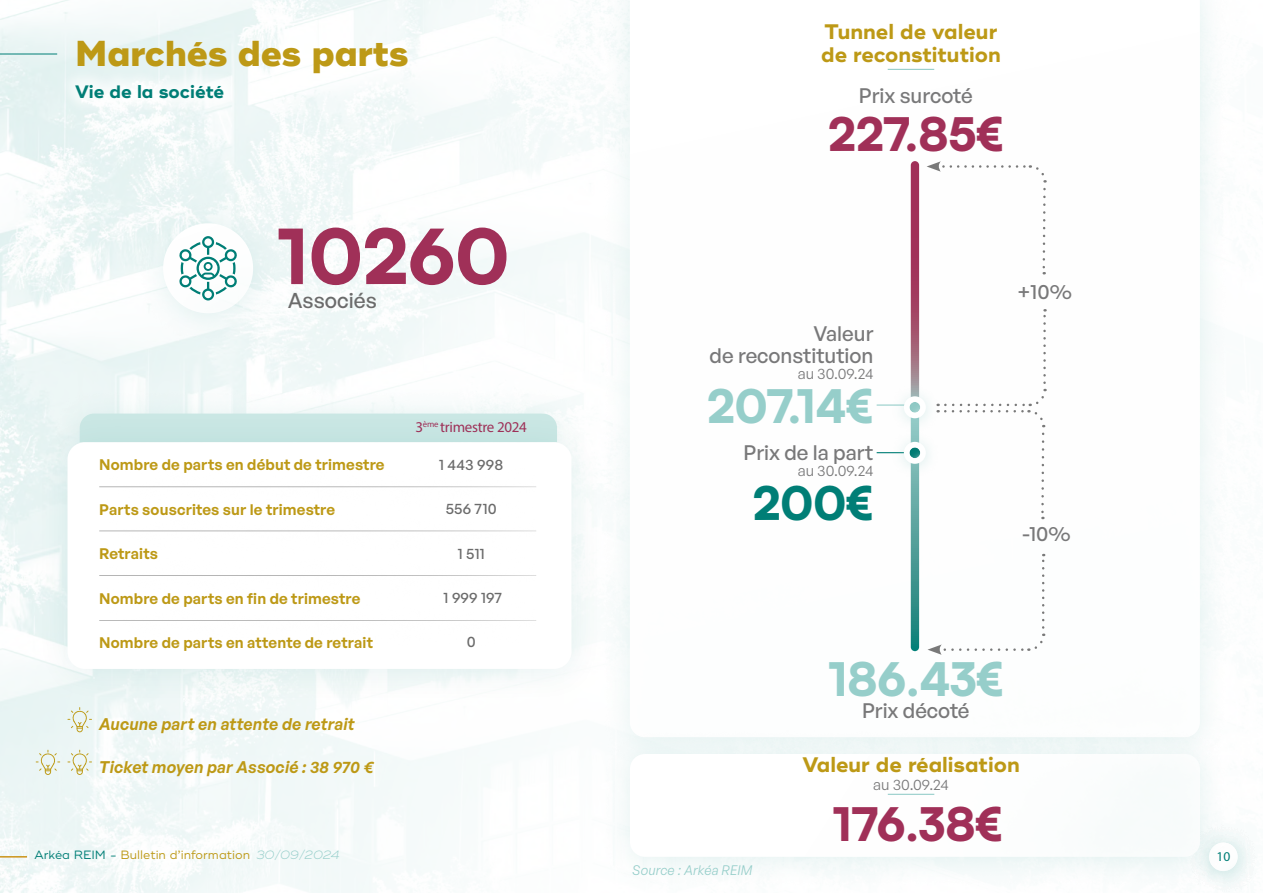
<style>
.page{position:relative;width:1263px;height:893px;background:#fff}
.page>*{position:absolute;margin:0;border:0;box-sizing:border-box;transform-origin:0 0}
.t1{font:900 75px "Satoshi";color:#a03058}
.t2{font:900 45.75px "Satoshi";color:#a03058}
.t3{font:900 45.75px "Satoshi";color:#96ceca}
.t4{font:900 45.75px "Satoshi";color:#007e76}
.t5{font:800 36px "Ridley Grotesk";color:#bd9916}
.t6{font:700 21px/22.5px "Ridley Grotesk";color:#bd9916}
.t7{font:500 21px "General Sans";color:#6b6b6b}
.t8{font:500 20.55px/22.5px "General Sans";color:#787879;text-align:right}
.t9{font:700 18px "Ridley Grotesk";color:#007e76}
.t10{font:italic 600 16.5px "General Sans";letter-spacing:.01em;color:#bd9916}
.t11{font:600 15px "General Sans";letter-spacing:.01em;color:#bd9916}
.t12{font:15px "General Sans";color:#787879}
.t13{font:500 15px "General Sans";letter-spacing:.01em;color:#6b6b6b}
.t14{font:15px "Myriad Pro";letter-spacing:-.02em;color:#a03058}
.t15{font:italic 13.5px "General Sans";letter-spacing:.01em;color:#96ceca}
.t16{font:13.5px "Myriad Pro";color:#007e76}
.t17{font:12px "Ridley Grotesk";color:#bd9916}
.s1{color:#007e76}
.s2{font-weight:300;font-style:italic;color:#96ceca}
</style>
<div class="page">
<div style="left:0;top:831px;width:52px;height:57px;background:#96ceca;opacity:.25"></div>
<svg style="left:0;top:856px;width:27px;height:1px"></svg>
<div style="left:58px;top:67px;width:183px;height:48px;background:#fff;opacity:.75"></div>
<div style="left:52px;top:389px;width:533px;height:84px;background:#96ceca;opacity:.25"></div>
<div style="left:33px;top:411px;width:572px;height:295px;background:#007e76;opacity:.1"></div>
<div style="left:68px;top:442px;width:503px;height:227px;background:#fff;border-radius:17px"></div>
<hr style="left:99px;top:620px;width:437px;height:1px;background:#b5b5b5">
<hr style="left:99px;top:575px;width:437px;height:1px;background:#b5b5b5">
<hr style="left:99px;top:531px;width:437px;height:1px;background:#b5b5b5">
<hr style="left:99px;top:486px;width:437px;height:1px;background:#b5b5b5">
<hr style="left:0;top:54px;width:57px;height:1px;background:#007e76">
<div style="left:1187px;top:823px;width:73px;height:70px;background:#96ceca;opacity:.25"></div>
<div style="left:1209px;top:842px;width:29px;height:29px;background:#fff;border-radius:50%"></div>
<div style="left:136px;top:199px;width:145px;height:145px;background:#f1f8f8"></div>
<div style="left:163px;top:223px;width:90px;height:90px;background:#fff;border-radius:50%"></div>
<svg style="left:179px;top:236px;width:58px;height:64px"></svg>
<svg style="left:911px;top:161px;width:8px;height:490px;background:#796979"></svg>
<hr style="left:877px;top:404px;width:46px;height:2px;background:#96ceca">
<hr style="left:877px;top:452px;width:45px;height:1px;background:#007e76">
<div style="left:890px;top:430px;width:50px;height:49px;background:#96ceca;opacity:.35"></div>
<div style="left:904px;top:442px;width:22px;height:22px;background:#fff;border-radius:50%"></div>
<div style="left:896px;top:435px;width:37px;height:23px;background:#96ceca;opacity:.2"></div>
<div style="left:890px;top:384px;width:50px;height:50px;background:#96ceca;opacity:.35"></div>
<div style="left:904px;top:396px;width:22px;height:22px;background:#fff;border-radius:50%"></div>
<div style="left:896px;top:390px;width:37px;height:23px;background:#96ceca;opacity:.2"></div>
<hr style="left:888px;top:69px;width:46px;height:1px;background:#96ceca">
<div style="left:602px;top:729px;width:626px;height:159px;background:#f6fafa"></div>
<div style="left:630px;top:754px;width:570px;height:103px;background:#fff;border-radius:15px"></div>
<hr style="left:888px;top:794px;width:46px;height:1px;background:#96ceca">
<svg style="left:927px;top:161px;width:120px;height:113px"></svg>
<svg style="left:945px;top:389px;width:102px;height:130px"></svg>
<svg style="left:1043px;top:309px;width:3px;height:74px"></svg>
<svg style="left:1042px;top:554px;width:2px;height:74px"></svg>
<svg style="left:928px;top:634px;width:118px;height:21px"></svg>
<svg style="left:67px;top:707px;width:25px;height:25px"></svg>
<svg style="left:67px;top:750px;width:25px;height:25px"></svg>
<svg style="left:36px;top:750px;width:24px;height:25px"></svg>
<h3 class="t5" style="left:75px;top:32px;width:335px">Marchés des parts</h3>
<p class="t9" style="left:75px;top:81px;width:151px">Vie de la société</p>
<h1 class="t1" style="left:276px;top:199px;width:235px">10260</h1>
<h3 class="t7" style="left:288px;top:287px;width:91px">Associés</h3>
<p class="t14" style="left:416px;top:417px;width:113px">3<sup>ème</sup> trimestre 2024</p>
<p class="t11" style="left:99px;top:455px;width:287px">Nombre de parts en début de trimestre</p>
<p class="t11" style="left:99px;top:500px;width:237px">Parts souscrites sur le trimestre</p>
<p class="t11" style="left:99px;top:544px;width:60px">Retraits</p>
<p class="t11" style="left:99px;top:588px;width:263px">Nombre de parts en fin de trimestre</p>
<p class="t11" style="left:99px;top:633px;width:275px">Nombre de parts en attente de retrait</p>
<p class="t10" style="left:99px;top:714px;width:257px">Aucune part en attente de retrait</p>
<p class="t10" style="left:99px;top:756px;width:276px">Ticket moyen par Associé : 38 970 €</p>
<p class="t17" style="left:34px;top:848px;width:307px"><span class="s1">Arkéa REIM -</span> Bulletin d’information <span class="s2">30/09/2024</span></p>
<p class="t13" style="left:439px;top:455px;width:65px">1 443 998</p>
<p class="t13" style="left:446px;top:499px;width:52px">556 710</p>
<p class="t13" style="left:458px;top:544px;width:28px">1 511</p>
<p class="t13" style="left:444px;top:588px;width:60px">1 999 197</p>
<p class="t13" style="left:467px;top:632px;width:10px">0</p>
<h3 class="t6" style="left:821px;top:21px;width:181px">Tunnel de valeur de reconstitution</h3>
<h3 class="t8" style="left:859px;top:84px;width:115px">Prix surcoté</h3>
<h2 class="t2" style="left:828px;top:99px;width:177px">227.85€</h2>
<h3 class="t8" style="left:710px;top:321px;width:165px">Valeur<br>de reconstitution</h3>
<p class="t12" style="left:798px;top:364px;width:77px">au 30.09.24</p>
<h2 class="t3" style="left:707px;top:371px;width:168px">207.14€</h2>
<h3 class="t8" style="left:743px;top:440px;width:131px">Prix de la part</h3>
<p class="t12" style="left:798px;top:461px;width:77px">au 30.09.24</p>
<h2 class="t4" style="left:753px;top:468px;width:122px">200€</h2>
<h3 class="t8" style="left:1017px;top:279px;width:56px">+10%</h3>
<h3 class="t8" style="left:1022px;top:522px;width:50px">-10%</h3>
<h2 class="t3" style="left:828px;top:644px;width:177px">186.43€</h2>
<h3 class="t8" style="left:862px;top:699px;width:109px">Prix décoté</h3>
<h3 class="t6" style="left:802px;top:754px;width:219px">Valeur de réalisation</h3>
<p class="t12" style="left:873px;top:775px;width:77px">au 30.09.24</p>
<p class="t15" style="left:632px;top:862px;width:122px">Source : Arkéa REIM</p>
<h2 class="t2" style="left:832px;top:789px;width:172px">176.38€</h2>
<p class="t16" style="left:1216px;top:848px;width:15px">10</p>
</div>
